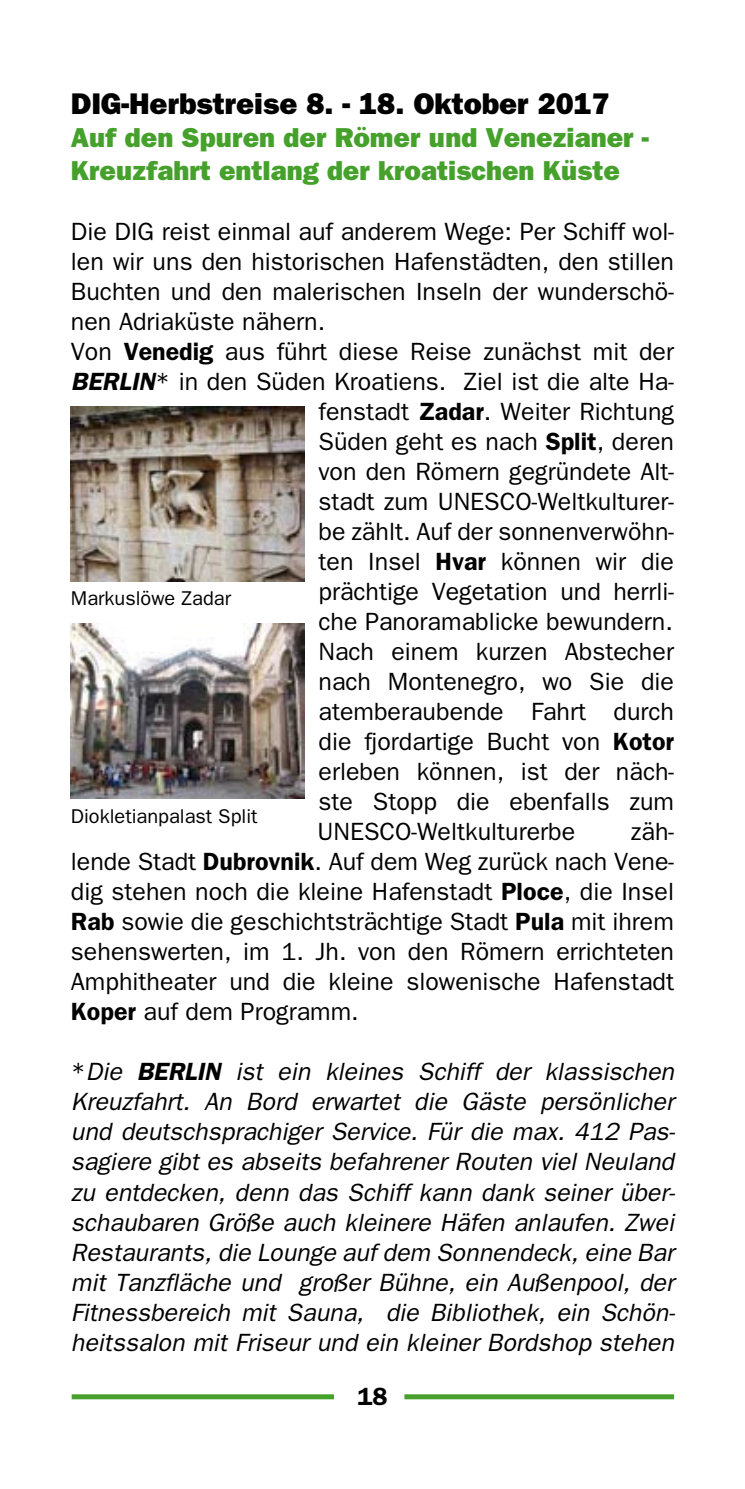
<style>
.page{position:relative;width:745px;height:1489px;background:#fff}
.page>*{position:absolute;margin:0;border:0;box-sizing:border-box;transform-origin:0 0}
.t1{font:800 30px "Franklin Gothic";color:#000}
.t2{font:800 27.5px/33px "Franklin Gothic";color:#45a12b}
.t3{font:25px/30px "Franklin Gothic";color:#000;text-align:justify}
.t4{font:italic 25px/30px "Franklin Gothic";color:#000;text-align:justify}
.t5{font:600 25px "Franklin Gothic";color:#000}
.t6{font:20px "Franklin Gothic";color:#000}
.s1{font-weight:600}
.s2{font-weight:600;font-style:italic}
.s3{font-style:normal}
</style>
<div class="page">
<div style="left:72px;top:1394px;width:262px;height:5px;background:#45a12b"></div>
<div style="left:404px;top:1394px;width:269px;height:5px;background:#45a12b"></div>
<img style="left:71px;top:624px;width:233px;height:174px">
<img style="left:71px;top:407px;width:233px;height:174px">
<p class="t1" style="left:71px;top:86px;width:540px">DIG-Herbstreise 8. - 18. Oktober 2017</p>
<p class="t2" style="left:71px;top:120px;width:579px">Auf den Spuren der Römer und Venezianer -<br>Kreuzfahrt entlang der kroatischen Küste</p>
<p class="t3" style="left:71px;top:216px;width:604px">Die DIG reist einmal auf anderem Wege: Per Schiff wol-</p>
<p class="t3" style="left:71px;top:246px;width:604px">len wir uns den historischen Hafenstädten, den stillen</p>
<p class="t3" style="left:71px;top:276px;width:604px">Buchten und den malerischen Inseln der wunderschö-</p>
<p class="t3" style="left:71px;top:306px;width:256px">nen Adriaküste nähern.</p>
<p class="t3" style="left:71px;top:336px;width:604px">Von <span class="s1">Venedig</span> aus führt diese Reise zunächst mit der</p>
<p class="t3" style="left:71px;top:366px;width:604px"><span class="s2">BERLIN</span>* in den Süden Kroatiens. Ziel ist die alte Ha-</p>
<p class="t3" style="left:318px;top:396px;width:357px">fenstadt <span class="s1">Zadar</span>. Weiter Richtung</p>
<p class="t3" style="left:318px;top:426px;width:357px">Süden geht es nach <span class="s1">Split</span>, deren</p>
<p class="t3" style="left:318px;top:456px;width:357px">von den Römern gegründete Alt-</p>
<p class="t3" style="left:318px;top:486px;width:357px">stadt zum UNESCO-Weltkulturer-</p>
<p class="t3" style="left:318px;top:516px;width:357px">be zählt. Auf der sonnenverwöhn-</p>
<p class="t3" style="left:318px;top:546px;width:357px">ten Insel <span class="s1">Hvar</span> können wir die</p>
<p class="t3" style="left:318px;top:576px;width:357px">prächtige Vegetation und herrli-</p>
<p class="t3" style="left:318px;top:606px;width:356px">che Panoramablicke bewundern.</p>
<p class="t3" style="left:318px;top:636px;width:357px">Nach einem kurzen Abstecher</p>
<p class="t3" style="left:318px;top:666px;width:357px">nach Montenegro, wo Sie die</p>
<p class="t3" style="left:318px;top:696px;width:357px">atemberaubende Fahrt durch</p>
<p class="t3" style="left:318px;top:726px;width:357px">die fjordartige Bucht von <span class="s1">Kotor</span></p>
<p class="t3" style="left:318px;top:756px;width:357px">erleben können, ist der näch-</p>
<p class="t3" style="left:318px;top:786px;width:357px">ste Stopp die ebenfalls zum</p>
<p class="t3" style="left:317px;top:816px;width:259px">UNESCO-Weltkulturerbe</p>
<p class="t6" style="left:71px;top:586px;width:162px">Markuslöwe Zadar</p>
<p class="t6" style="left:71px;top:804px;width:188px">Diokletianpalast Split</p>
<p class="t3" style="left:71px;top:816px;width:604px;text-indent:559px">zäh&shy;lende Stadt <span class="s1">Dubrovnik</span>. Auf dem Weg zurück nach Vene&shy;dig stehen noch die kleine Hafenstadt <span class="s1">Ploce</span>, die Insel <span class="s1">Rab</span> sowie die geschichtsträchtige Stadt <span class="s1">Pula</span> mit ihrem sehenswerten, im 1. Jh. von den Römern errichteten Amphitheater und die kleine slowenische Hafenstadt <span class="s1">Koper</span> auf dem Programm.</p>
<p class="t4" style="left:71px;top:1056px;width:605px"><span class="s3">*</span>Die <span class="s1">BERLIN</span> ist ein kleines Schiff der klassischen Kreuzfahrt. An Bord erwartet die Gäste persönlicher und deutschsprachiger Service. Für die max. 412 Pas&shy;sagiere gibt es abseits befahrener Routen viel Neuland zu entdecken, denn das Schiff kann dank seiner über&shy;schaubaren Größe auch kleinere Häfen anlaufen. Zwei Restaurants, die Lounge auf dem Sonnendeck, eine Bar mit Tanzfläche und großer Bühne, ein Außenpool, der Fitnessbereich mit Sauna, die Bibliothek, ein Schön&shy;heitssalon mit Friseur und ein kleiner Bordshop stehen</p>
<p class="t5" style="left:357px;top:1381px;width:31px">18</p>
</div>
